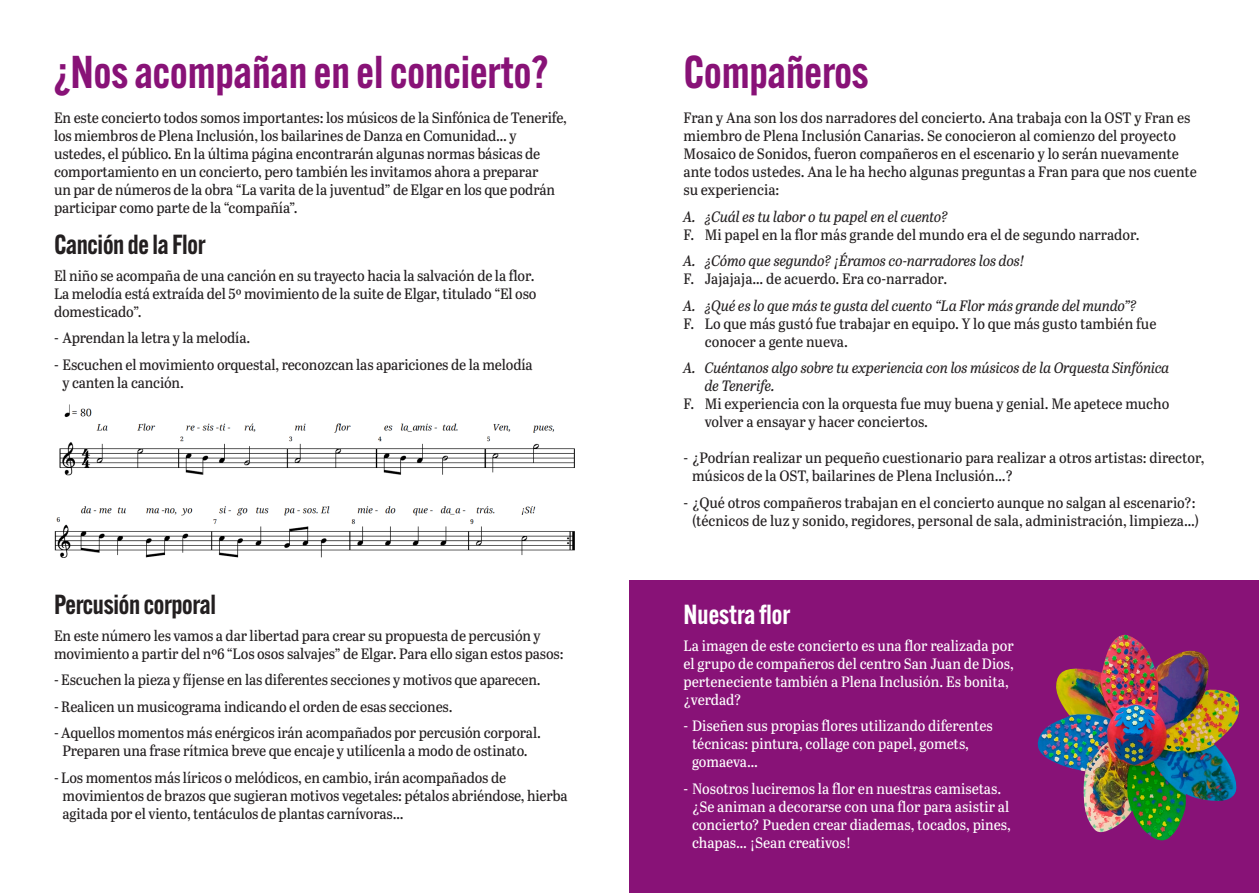
<style>
.page{position:relative;width:1259px;height:893px;background:#fff}
.page>*{position:absolute;margin:0;border:0;box-sizing:border-box;transform-origin:0 0}
.Headline{font:600 45px "Alternate Gothic ATF";color:#881277}
.Subhead{font:600 27px "Alternate Gothic ATF";letter-spacing:-.01em;color:#231f20}
.Subhead-2{font:600 27px "Alternate Gothic ATF";color:#fff}
.t1{font:15px/18px "Abril Titling Nar";letter-spacing:-.01em;color:#231f20}
.t2{font:15px/18px "Abril Titling Nar";color:#fff}
.t3{font:italic 15px/18px "Abril Titling Nar";letter-spacing:-.005em;color:#231f20}
.s1{font-style:italic}
.s2{font-style:normal}
</style>
<div class="page">
<div style="left:629px;top:580px;width:630px;height:313px;background:#881277"></div>
<img style="left:54px;top:404px;width:521px;height:154px">
<img style="left:1037px;top:635px;width:203px;height:206px">
<p class="Headline" style="left:54px;top:43px;width:495px">¿Nos acompañan en el concierto?</p>
<p class="t1" style="left:54px;top:108px;width:514px">En este concierto todos somos importantes: los músicos de la Sinfónica de Tenerife, los miembros de Plena Inclusión, los bailarines de Danza en Comunidad… y ustedes, el público. En la última página encontrarán algunas normas básicas de comportamiento en un concierto, pero también les invitamos ahora a preparar<br>un par de números de la obra “La varita de la juventud” de Elgar en los que podrán participar como parte de la “compañía”.</p>
<p class="Subhead" style="left:54px;top:227px;width:153px">Canción de la Flor</p>
<p class="t1" style="left:54px;top:266px;width:484px">El niño se acompaña de una canción en su trayecto hacia la salvación de la flor.<br>La melodía está extraída del 5º movimiento de la suite de Elgar, titulado “El oso domesticado”.</p>
<p class="t1" style="left:54px;top:328px;width:198px">- Aprendan la letra y la melodía.</p>
<p class="t1" style="left:63px;top:355px;width:472px;text-indent:-9px">- Escuchen el movimiento orquestal, reconozcan las apariciones de la melodía y canten la canción.</p>
<p class="Subhead" style="left:54px;top:587px;width:163px">Percusión corporal</p>
<p class="t1" style="left:54px;top:626px;width:511px">En este número les vamos a dar libertad para crear su propuesta de percusión y movimiento a partir del nº6 “Los osos salvajes” de Elgar. Para ello sigan estos pasos:</p>
<p class="t1" style="left:54px;top:670px;width:488px">- Escuchen la pieza y fíjense en las diferentes secciones y motivos que aparecen.</p>
<p class="t1" style="left:54px;top:697px;width:400px">- Realicen un musicograma indicando el orden de esas secciones.</p>
<p class="t1" style="left:54px;top:723px;width:488px;text-align:center">- Aquellos momentos más enérgicos irán acompañados por percusión corporal.<br>Preparen una frase rítmica breve que encaje y utilícenla a modo de ostinato.</p>
<p class="t1" style="left:63px;top:768px;width:507px;text-indent:-9px">- Los momentos más líricos o melódicos, en cambio, irán acompañados de movimientos de brazos que sugieran motivos vegetales: pétalos abriéndose, hierba agitada por el viento, tentáculos de plantas carnívoras…</p>
<p class="Headline" style="left:683px;top:43px;width:187px">Compañeros</p>
<p class="t1" style="left:683px;top:108px;width:515px">Fran y Ana son los dos narradores del concierto. Ana trabaja con la OST y Fran es miembro de Plena Inclusión Canarias. Se conocieron al comienzo del proyecto Mosaico de Sonidos, fueron compañeros en el escenario y lo serán nuevamente ante todos ustedes. Ana le ha hecho algunas preguntas a Fran para que nos cuente su experiencia:</p>
<p class="t1" style="left:683px;top:207px;width:458px"><span class="s1">A. ¿Cuál es tu labor o tu papel en el cuento?<br></span>F. Mi papel en la flor más grande del mundo era el de segundo narrador.</p>
<p class="t3" style="left:683px;top:251px;width:343px">A. ¿Cómo que segundo? ¡Éramos co-narradores los dos!<br><span class="s2">F. Jajajaja… de acuerdo. Era co-narrador.</span></p>
<p class="t3" style="left:683px;top:296px;width:455px">A. ¿Qué es lo que más te gusta del cuento “La Flor más grande del mundo”?</p>
<p class="t1" style="left:683px;top:314px;width:474px">F. Lo que más gustó fue trabajar en equipo. Y lo que más gusto también fue</p>
<p class="t1" style="left:705px;top:332px;width:145px">conocer a gente nueva.</p>
<p class="t3" style="left:683px;top:358px;width:487px">A. Cuéntanos algo sobre tu experiencia con los músicos de la Orquesta Sinfónica</p>
<p class="t3" style="left:705px;top:376px;width:71px">de Tenerife.</p>
<p class="t1" style="left:683px;top:394px;width:487px">F. Mi experiencia con la orquesta fue muy buena y genial. Me apetece mucho</p>
<p class="t1" style="left:705px;top:412px;width:225px">volver a ensayar y hacer conciertos.</p>
<p class="t1" style="left:692px;top:448px;width:514px;text-indent:-9px">- ¿Podrían realizar un pequeño cuestionario para realizar a otros artistas: director, músicos de la OST, bailarines de Plena Inclusión…?</p>
<p class="t1" style="left:683px;top:493px;width:517px;text-align:center">- ¿Qué otros compañeros trabajan en el concierto aunque no salgan al escenario?: (técnicos de luz y sonido, regidores, personal de sala, administración, limpieza…)</p>
<p class="Subhead-2" style="left:683px;top:597px;width:108px">Nuestra flor</p>
<p class="t2" style="left:683px;top:636px;width:332px">La imagen de este concierto es una flor realizada por el grupo de compañeros del centro San Juan de Dios, perteneciente también a Plena Inclusión. Es bonita, ¿verdad?</p>
<p class="t2" style="left:692px;top:716px;width:302px;text-indent:-9px">- Diseñen sus propias flores utilizando diferentes técnicas: pintura, collage con papel, gomets, gomaeva…</p>
<p class="t2" style="left:692px;top:779px;width:320px;text-indent:-9px">- Nosotros luciremos la flor en nuestras camisetas. ¿Se animan a decorarse con una flor para asistir al concierto? Pueden crear diademas, tocados, pines, chapas… ¡Sean creativos!</p>
</div>
